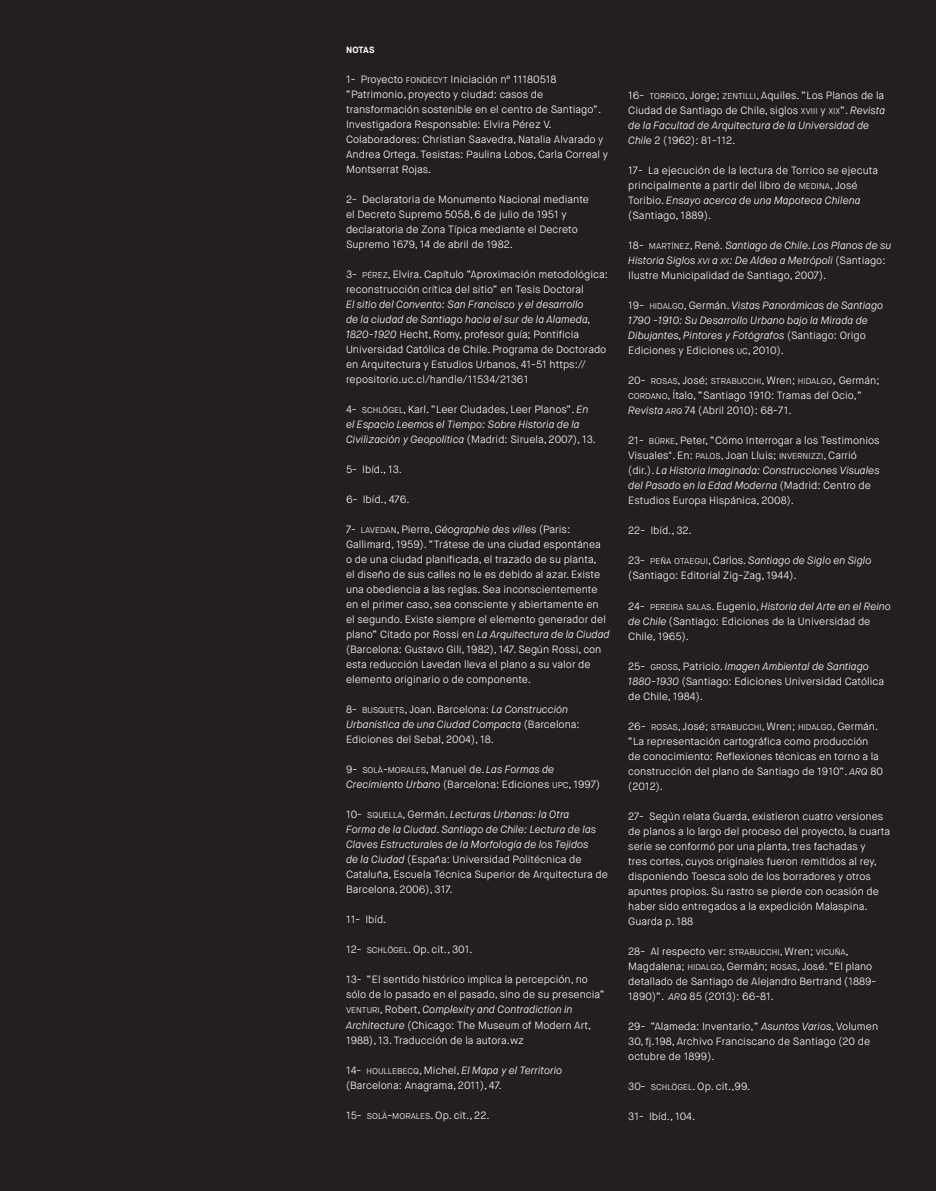
<style>
.page{position:relative;width:936px;height:1191px;background:#fff}
.page>*{position:absolute;margin:0;border:0;box-sizing:border-box;transform-origin:0 0}
.t1{font:300 10.5px/15px "Maison Neue";color:#fff}
.t2{font:italic 300 10.5px/15px "Maison Neue";color:#fff}
.t3{font:700 9px "Maison Neue";letter-spacing:.005em;color:#fff}
.s1{font-size:8.4px}
.s2{font-style:italic}
.s3{font-style:normal}
.s4{font-style:normal;font-size:8.4px}
.s5{font-size:12px}
.s6{font-style:italic;font-size:8.4px}
.s7{font-style:italic;font-size:9.45px}
</style>
<div class="page">
<div style="left:0;top:0;width:935px;height:1191px;background:#231f20"></div>
<p class="t3" style="left:346px;top:44px;width:30px">NOTAS</p>
<p class="t1" style="left:346px;top:72px;width:263px">1- Proyecto <span class="s1">FONDECYT</span> Iniciación nº 11180518 “Patrimonio, proyecto y ciudad: casos de transformación sostenible en el centro de Santiago”.<br>Investigadora Responsable: Elvira Pérez V.<br>Colaboradores: Christian Saavedra, Natalia Alvarado y Andrea Ortega. Tesistas: Paulina Lobos, Carla Correal y Montserrat Rojas.</p>
<p class="t1" style="left:346px;top:192px;width:244px">2- Declaratoria de Monumento Nacional mediante el Decreto Supremo 5058, 6 de julio de 1951 y declaratoria de Zona Típica mediante el Decreto Supremo 1679, 14 de abril de 1982.</p>
<p class="t1" style="left:346px;top:267px;width:263px">3- <span class="s1">PÉREZ</span>, Elvira. Capítulo “Aproximación metodológica: reconstrucción crítica del sitio” en Tesis Doctoral</p>
<p class="t1" style="left:346px;top:297px;width:262px"><span class="s2">El sitio del Convento: San Francisco y el desarrollo<br>de la ciudad de Santiago hacia el sur de la Alameda, 1820-1920</span> Hecht, Romy, profesor guía; Pontificia Universidad Católica de Chile. Programa de Doctorado en Arquitectura y Estudios Urbanos, 41-51 https:// repositorio.uc.cl/handle/11534/21361</p>
<p class="t2" style="left:346px;top:402px;width:251px"><span class="s3">4-</span> <span class="s4">SCHLÖGEL</span><span class="s3">, Karl. “Leer Ciudades, Leer Planos”.</span> En el Espacio Leemos el Tiempo: Sobre Historia de la<br>Civilización y Geopolítica <span class="s3">(Madrid: Siruela, 2007), 13.</span></p>
<p class="t1" style="left:346px;top:462px;width:58px">5- Ibíd., 13.</p>
<p class="t1" style="left:346px;top:492px;width:65px">6- Ibíd., 476.</p>
<p class="t1" style="left:346px;top:522px;width:265px">7- <span class="s1">LAVEDAN</span>, Pierre, <span class="s2">Géographie des villes</span> (Paris:<br>Gallimard, 1959). “Trátese de una ciudad espontánea<br>o de una ciudad planificada, el trazado de su planta,<br>el diseño de sus calles no le es debido al azar. Existe una obediencia a las reglas. Sea inconscientemente en el primer caso, sea consciente y abiertamente en el segundo. Existe siempre el elemento generador del plano” Citado por Rossi en <span class="s2">La Arquitectura de la Ciudad </span>(Barcelona: Gustavo Gili, 1982), 147. Según Rossi, con esta reducción Lavedan lleva el plano a su valor de elemento originario o de componente.</p>
<p class="t1" style="left:346px;top:702px;width:235px">8- <span class="s1">BUSQUETS</span>, Joan. Barcelona: <span class="s2">La Construcción<br>Urbanística de una Ciudad Compacta</span> (Barcelona:<br>Ediciones del Sebal, 2004), 18.</p>
<p class="t1" style="left:346px;top:762px;width:255px">9- <span class="s1">SOLÀ</span>-<span class="s1">MORALES</span>, Manuel de. <span class="s2">Las Formas de<br>Crecimiento Urbano</span> (Barcelona: Ediciones <span class="s1">UPC</span>, 1997)</p>
<p class="t2" style="left:346px;top:807px;width:263px"><span class="s3">10-</span> <span class="s4">SQUELLA</span><span class="s3">, Germán.</span> Lecturas Urbanas: la Otra<br>Forma de la Ciudad. Santiago de Chile: Lectura de las Claves Estructurales de la Morfología de los Tejidos<br>de la Ciudad <span class="s3">(España: Universidad Politécnica de Cataluña, Escuela Técnica Superior de Arquitectura de Barcelona, 2006), 317.</span></p>
<p class="t1" style="left:346px;top:912px;width:42px">11- Ibíd.</p>
<p class="t1" style="left:346px;top:942px;width:128px">12- <span class="s1">SCHLÖGEL</span>. Op. cit., 301.</p>
<p class="t1" style="left:346px;top:972px;width:260px">13- “El sentido histórico implica la percepción, no sólo de lo pasado en el pasado, sino de su presencia” <span class="s1">VENTURI</span>, Robert, <span class="s2">Complexity and Contradiction in Architecture</span> (Chicago: The Museum of Modern Art, 1988), 13. Traducción de la autora.wz</p>
<p class="t1" style="left:346px;top:1062px;width:218px">14- <span class="s1">HOULLEBECQ</span>, Michel, <span class="s2">El Mapa y el Territorio </span>(Barcelona: Anagrama, 2011), 47.</p>
<p class="t1" style="left:346px;top:1107px;width:145px">15- <span class="s1">SOLÀ</span>-<span class="s1">MORALES</span>. Op. cit., 22.</p>
<p class="t1" style="left:628px;top:88px;width:258px">16- <span class="s1">TORRICO</span>, Jorge; <span class="s1">ZENTILLI</span>, Aquiles. “Los Planos de la Ciudad de Santiago de Chile, siglos <span class="s1">XVIII</span> y <span class="s1">XIX</span>”. <span class="s2">Revista de la Facultad de Arquitectura de la Universidad de Chile</span> 2 (1962): 81-112.</p>
<p class="t1" style="left:628px;top:163px;width:251px">17- La ejecución de la lectura de Torrico se ejecuta principalmente a partir del libro de <span class="s1">MEDINA</span>, José Toribio. <span class="s2">Ensayo acerca de una Mapoteca Chilena </span>(Santiago, 1889).</p>
<p class="t2" style="left:628px;top:238px;width:264px"><span class="s3">18-</span> <span class="s4">MARTÍNEZ</span><span class="s3">, René.</span> Santiago de Chile. Los Planos de su<br>Historia Siglos <span class="s1">XVI</span> a <span class="s1">XX</span>: De Aldea a Metrópoli <span class="s3">(Santiago:<br>Ilustre Municipalidad de Santiago, 2007).</span></p>
<p class="t2" style="left:628px;top:298px;width:256px"><span class="s3">19-</span> <span class="s4">HIDALGO</span><span class="s3">, Germán.</span> Vistas Panorámicas de Santiago 1790 -1910: Su Desarrollo Urbano bajo la Mirada de Dibujantes, Pintores y Fotógrafos <span class="s3">(Santiago: Origo Ediciones y Ediciones</span> <span class="s4">UC</span><span class="s3">, 2010).</span></p>
<p class="t1" style="left:628px;top:373px;width:253px">20- <span class="s1">ROSAS</span>, José; <span class="s1">STRABUCCHI</span>, Wren; <span class="s1">HIDALGO</span><span class="s5">,</span> Germán;<br><span class="s1">CORDANO</span>, Ítalo, “Santiago 1910: Tramas del Ocio,”<br><span class="s2">Revista</span> <span class="s6">ARQ</span> 74 (Abril 2010): 68-71.</p>
<p class="t1" style="left:628px;top:433px;width:253px">21- <span class="s1">BÜRKE</span>, Peter, “Cómo Interrogar a los Testimonios Visuales". En: <span class="s1">PALOS</span>, Joan Lluis; <span class="s1">INVERNIZZI</span>, Carrió (dir.). <span class="s2">La Historia Imaginada: Construcciones Visuales del Pasado en la Edad Moderna</span> (Madrid: Centro de Estudios Europa Hispánica, 2008).</p>
<p class="t1" style="left:628px;top:523px;width:65px">22- Ibíd., 32.</p>
<p class="t1" style="left:628px;top:553px;width:245px">23- <span class="s1">PEÑA OTAEGUI</span>, Carlos. <span class="s2">Santiago de Siglo en Siglo </span>(Santiago: Editorial Zig-Zag, 1944).</p>
<p class="t1" style="left:628px;top:598px;width:264px">24- <span class="s1">PEREIRA SALAS</span>. Eugenio, <span class="s2">Historia del Arte en el Reino de Chile</span> (Santiago: Ediciones de la Universidad de<br>Chile, 1965).</p>
<p class="t1" style="left:628px;top:658px;width:257px">25- <span class="s1">GROSS</span>, Patricio. <span class="s2">Imagen Ambiental de Santiago<br>1880-1930</span> (Santiago: Ediciones Universidad Católica de Chile, 1984).</p>
<p class="t1" style="left:628px;top:718px;width:256px">26- <span class="s1">ROSAS</span>, José; <span class="s1">STRABUCCHI</span>, Wren; <span class="s1">HIDALGO</span>, Germán. “La representación cartográfica como producción de conocimiento: Reflexiones técnicas en torno a la construcción del plano de Santiago de 1910”. <span class="s7">ARQ</span> 80 (2012).</p>
<p class="t1" style="left:628px;top:808px;width:263px">27- Según relata Guarda, existieron cuatro versiones de planos a lo largo del proceso del proyecto, la cuarta serie se conformó por una planta, tres fachadas y<br>tres cortes, cuyos originales fueron remitidos al rey, disponiendo Toesca solo de los borradores y otros apuntes propios. Su rastro se pierde con ocasión de haber sido entregados a la expedición Malaspina.<br>Guarda p. 188</p>
<p class="t1" style="left:628px;top:943px;width:249px">28- Al respecto ver: <span class="s1">STRABUCCHI</span>, Wren; <span class="s1">VICUÑA</span>, Magdalena; <span class="s1">HIDALGO</span>, Germán; <span class="s1">ROSAS</span>, José. “El plano detallado de Santiago de Alejandro Bertrand (1889- 1890)”. <span class="s7">ARQ</span> 85 (2013): 66-81.</p>
<p class="t1" style="left:628px;top:1018px;width:251px">29- “Alameda: Inventario,” <span class="s2">Asuntos Varios</span>, Volumen<br>30, fj.198, Archivo Franciscano de Santiago (20 de octubre de 1899).</p>
<p class="t1" style="left:628px;top:1078px;width:124px">30- <span class="s1">SCHLÖGEL</span>. Op. cit.,99.</p>
<p class="t1" style="left:628px;top:1108px;width:69px">31- Ibíd., 104.</p>
</div>
